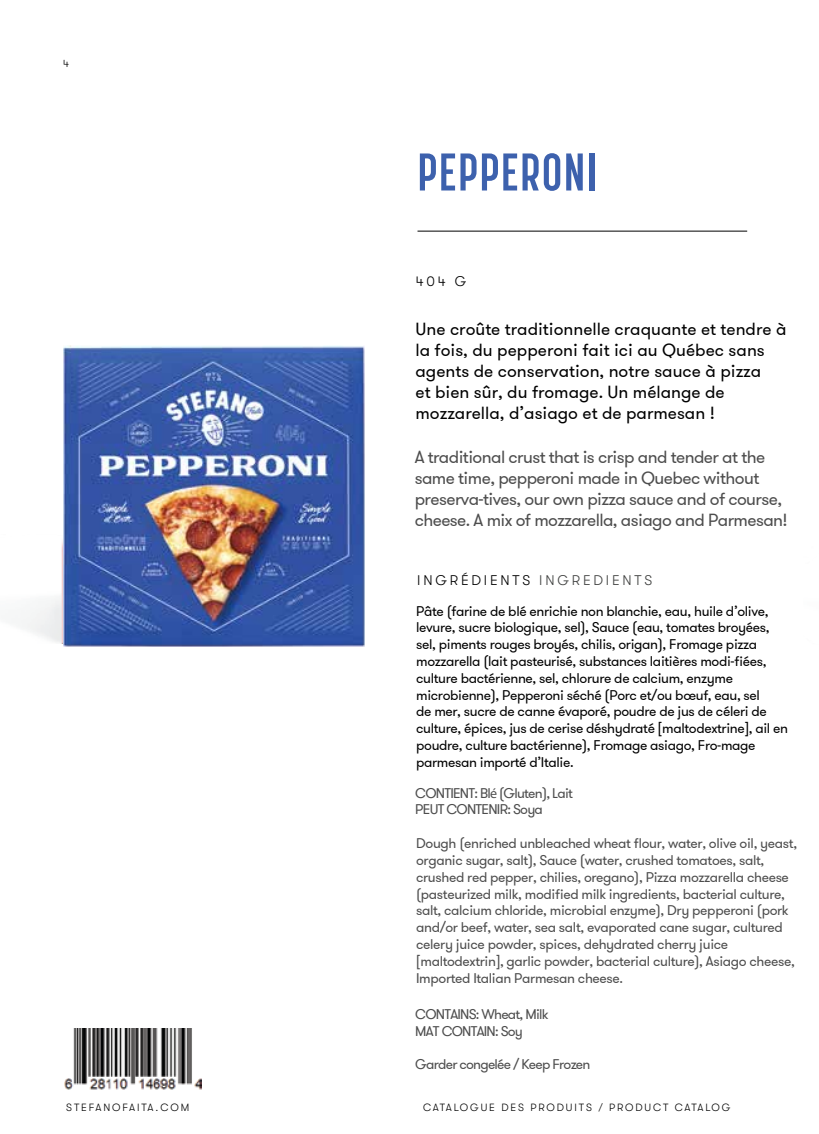
<style>
.page{position:relative;width:819px;height:1134px;background:#fff}
.page>*{position:absolute;margin:0;border:0;box-sizing:border-box;transform-origin:0 0}
.t1{font:700 52.5px "Korolev Compressed W04";letter-spacing:.02em;color:#3d61ad}
.t2{font:17.5px/21px "GT Walsheim";color:#000}
.t3{font:17.5px/21px "GT Walsheim";letter-spacing:-.035em;color:#4d4d4d}
.t4{font:14px/16.8px "GT Walsheim";letter-spacing:-.025em;color:#000}
.t5{font:14px/16.8px "GT Walsheim";letter-spacing:-.025em;color:#4d4d4d}
.t6{font:14px/16.8px "GT Walsheim";letter-spacing:-.055em;color:#4d4d4d}
.t7{font:300 14px "GT Walsheim";letter-spacing:.2em;color:#000}
.t8{font:300 10.5px "GT Walsheim";letter-spacing:.185em;color:#000}
.s1{color:#404140}
.s2{font-family:"Myriad Pro"}
</style>
<div class="page">
<img style="left:21px;top:541px;width:42px;height:103px">
<hr style="left:418px;top:231px;width:329px;height:1px;background:#000">
<img style="left:63px;top:345px;width:302px;height:302px">
<img style="left:64px;top:1029px;width:138px;height:61px">
<p class="t8" style="left:63px;top:57px;width:7px">4</p>
<h1 class="t1" style="left:417px;top:143px;width:181px">PEPPERONI</h1>
<p class="t7" style="left:416px;top:274px;width:52px">404 G</p>
<p class="t2" style="left:416px;top:318px;width:372px">Une croûte traditionnelle craquante et tendre à la fois, du pepperoni fait ici au Québec sans agents de conservation, notre sauce à pizza<br>et bien sûr, du fromage. Un mélange de mozzarella, d’asiago et de parmesan !</p>
<p class="t3" style="left:415px;top:446px;width:374px">A traditional crust that is crisp and tender at the same time, pepperoni made in Quebec without preserva-tives, our own pizza sauce and of course, cheese. A mix of mozzarella, asiago and Parmesan!</p>
<p class="t7" style="left:417px;top:573px;width:237px">INGRÉDIENTS <span class="s1">INGREDIENTS</span></p>
<p class="t4" style="left:416px;top:602px;width:373px">Pâte (farine de blé enrichie non blanchie, eau, huile d’olive, levure, sucre biologique, sel), Sauce (eau, tomates broyées, sel, piments rouges broyés, chilis, origan), Fromage pizza mozzarella (lait pasteurisé, substances laitières modi-fiées, culture bactérienne, sel, chlorure de calcium, enzyme microbienne), Pepperoni séché (Porc et/ou bœuf, eau, sel<br>de mer, sucre de canne évaporé, poudre de jus de céleri de culture, épices, jus de cerise déshydraté [maltodextrine], ail en poudre, culture bactérienne), Fromage asiago, Fro-mage parmesan importé d’Italie.</p>
<p class="t6" style="left:415px;top:784px;width:159px">CONTIENT: Bl<span class="s2">é</span> (Gluten), Lait<br>PEUT CONTENIR: Soya</p>
<p class="t5" style="left:416px;top:835px;width:382px">Dough (enriched unbleached wheat flour, water, olive oil, yeast, organic sugar, salt), Sauce (water, crushed tomatoes, salt, crushed red pepper, chilies, oregano), Pizza mozzarella cheese (pasteurized milk, modified milk ingredients, bacterial culture, salt, calcium chloride, microbial enzyme), Dry pepperoni (pork and/or beef, water, sea salt, evaporated cane sugar, cultured celery juice powder, spices, dehydrated cherry juice [maltodextrin], garlic powder, bacterial culture), Asiago cheese, Imported Italian Parmesan cheese.</p>
<p class="t6" style="left:415px;top:1006px;width:135px">CONTAINS: Wheat, Milk<br>MAT CONTAIN: Soy</p>
<p class="t6" style="left:415px;top:1055px;width:177px">Garder congelée / Keep Frozen</p>
<p class="t8" style="left:66px;top:1101px;width:125px">STEFANOFAITA.COM</p>
<p class="t8" style="left:423px;top:1101px;width:309px">CATALOGUE DES PRODUITS / PRODUCT CATALOG</p>
</div>
